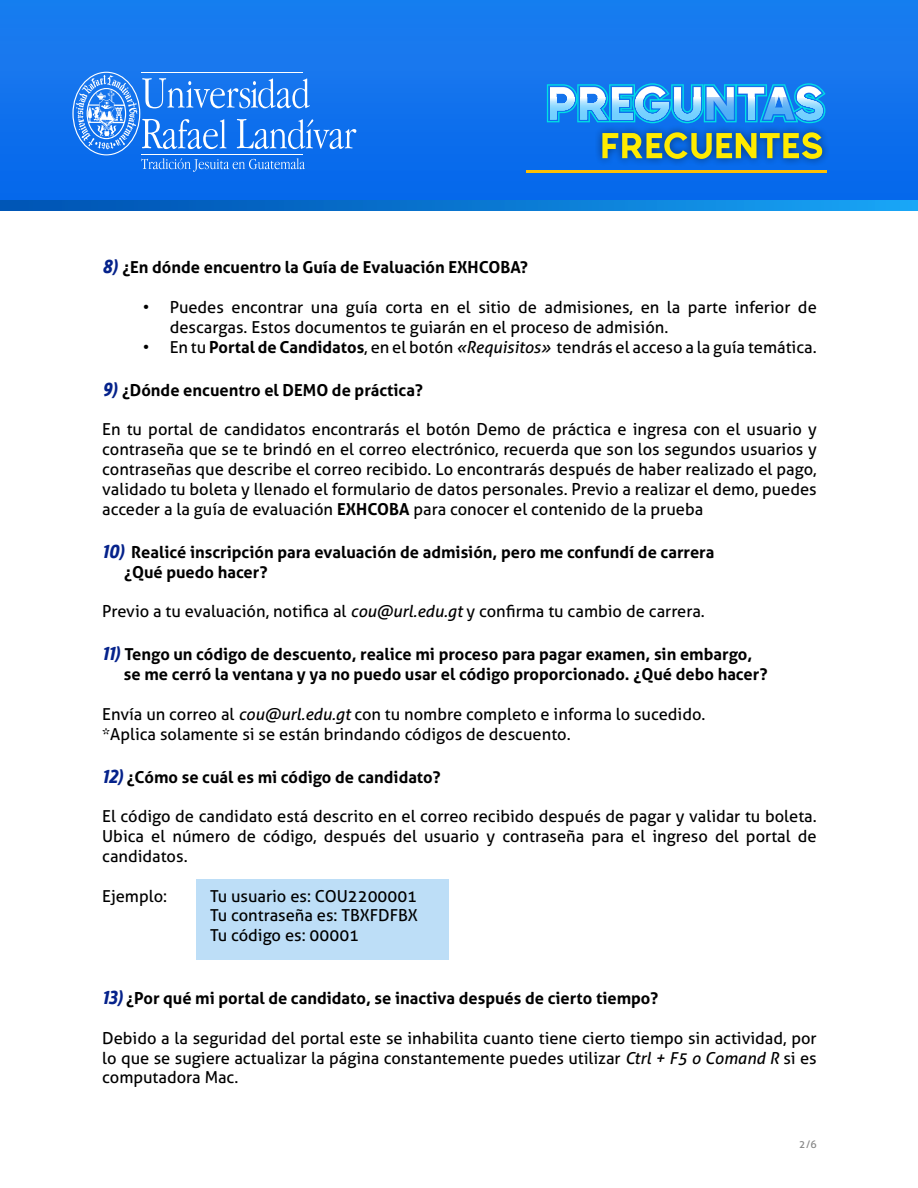
<style>
.page{position:relative;width:918px;height:1188px;background:#fff}
.page>*{position:absolute;margin:0;border:0;box-sizing:border-box;transform-origin:0 0}
.t1{font:16.5px/19.8px "Aller";color:#000;text-align:justify}
.t2{font:700 16.5px/19.8px "Aller";color:#000}
.t3{font:10.5px "Aller";color:#858585}
.s1{font-family:"Argumentum";font-style:italic;font-size:19.5px;color:#05228b}
.s2{font-weight:700}
.s3{font-style:italic}
</style>
<div class="page">
<img style="left:0;top:0;width:841px;height:201px">
<img style="left:841px;top:0;width:77px;height:201px">
<svg style="left:72px;top:72px;width:284px;height:100px;background:#3687ef"></svg>
<div style="left:594px;top:124px;width:237px;height:43px;background:#000;opacity:.48"></div>
<svg style="left:602px;top:132px;width:220px;height:27px;background:#7d9e66"></svg>
<img style="left:0;top:201px;width:918px;height:9px">
<hr style="left:527px;top:170px;width:300px;height:3px;background:#ffbf00">
<svg style="left:547px;top:83px;width:279px;height:40px;background:#50b2f2"></svg>
<svg style="left:796px;top:86px;width:27px;height:11px"></svg>
<div style="left:197px;top:879px;width:252px;height:81px;background:#bddef7"></div>
<p class="t2" style="left:102px;top:258px;width:427px"><span class="s1">8)</span> ¿En dónde encuentro la Guía de Evaluación EXHCOBA?</p>
<p class="t1" style="left:170px;top:297px;width:649px;text-indent:-27px">• Puedes encontrar una guía corta en el sitio de admisiones, en la parte inferior de descargas. Estos documentos te guiarán en el proceso de admisión.</p>
<p class="t1" style="left:143px;top:337px;width:676px">• En tu <span class="s2">Portal de Candidatos</span>, en el botón <span class="s3">«Requisitos»</span> tendrás el acceso a la guía temática.</p>
<p class="t2" style="left:102px;top:380px;width:322px"><span class="s1">9)</span> ¿Dónde encuentro el DEMO de práctica?</p>
<p class="t1" style="left:102px;top:420px;width:716px">En tu portal de candidatos encontrarás el botón Demo de práctica e ingresa con el usuario y contraseña que se te brindó en el correo electrónico, recuerda que son los segundos usuarios y contraseñas que describe el correo recibido. Lo encontrarás después de haber realizado el pago, validado tu boleta y llenado el formulario de datos personales. Previo a realizar el demo, puedes acceder a la guía de evaluación <span class="s2">EXHCOBA</span> para conocer el contenido de la prueba</p>
<p class="t2" style="left:124px;top:542px;width:592px;text-indent:-22px"><span class="s1">10)</span> Realicé inscripción para evaluación de admisión, pero me confundí de carrera ¿Qué puedo hacer?</p>
<p class="t1" style="left:102px;top:601px;width:604px">Previo a tu evaluación, notifica al <span class="s3">cou@url.edu.gt</span> y confirma tu cambio de carrera.</p>
<p class="t2" style="left:124px;top:645px;width:645px;text-indent:-22px"><span class="s1">11)</span> Tengo un código de descuento, realice mi proceso para pagar examen, sin embargo, se me cerró la ventana y ya no puedo usar el código proporcionado. ¿Qué debo hacer?</p>
<p class="t1" style="left:102px;top:704px;width:605px">Envía un correo al <span class="s3">cou@url.edu.gt</span> con tu nombre completo e informa lo sucedido. *Aplica solamente si se están brindando códigos de descuento.</p>
<p class="t2" style="left:102px;top:767px;width:340px"><span class="s1">12)</span> ¿Cómo se cuál es mi código de candidato?</p>
<p class="t1" style="left:102px;top:807px;width:716px">El código de candidato está descrito en el correo recibido después de pagar y validar tu boleta.<br>Ubica el número de código, después del usuario y contraseña para el ingreso del portal de candidatos.</p>
<p class="t1" style="left:102px;top:886px;width:67px">Ejemplo:</p>
<p class="t1" style="left:210px;top:886px;width:209px">Tu usuario es: COU2200001<br>Tu contraseña es: TBXFDFBX Tu código es: 00001</p>
<p class="t2" style="left:102px;top:988px;width:558px"><span class="s1">13)</span> ¿Por qué mi portal de candidato, se inactiva después de cierto tiempo?</p>
<p class="t1" style="left:102px;top:1028px;width:716px">Debido a la seguridad del portal este se inhabilita cuanto tiene cierto tiempo sin actividad, por lo que se sugiere actualizar la página constantemente puedes utilizar <span class="s3">Ctrl + F5 o Comand R</span> si es computadora Mac.</p>
<p class="t3" style="left:799px;top:1137px;width:19px">2/6</p>
</div>
